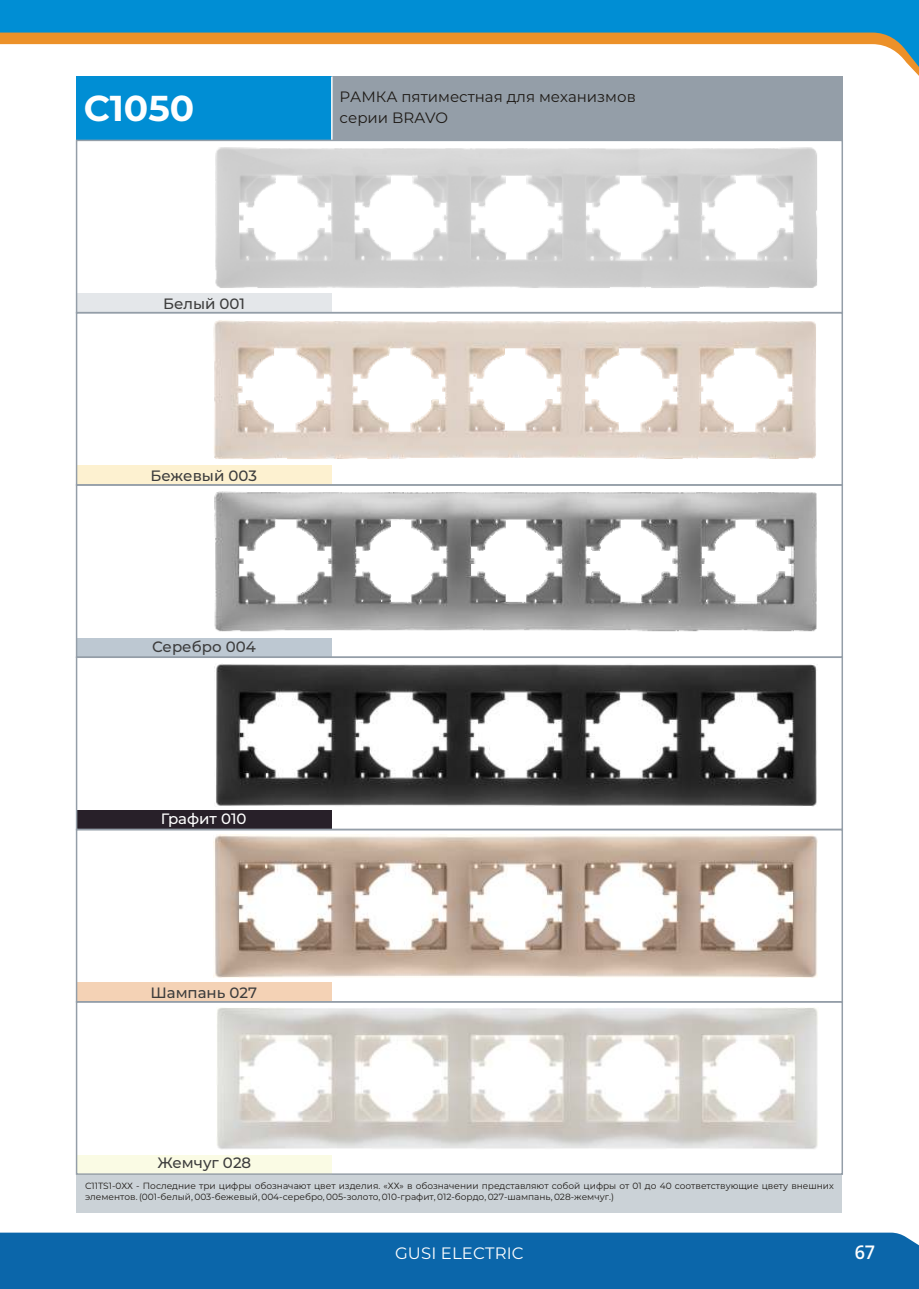
<style>
.page{position:relative;width:919px;height:1289px;background:#fff}
.page>*{position:absolute;margin:0;border:0;box-sizing:border-box;transform-origin:0 0}
.t1{font:700 36px "Montserrat";color:#fefefe}
.t2{font:600 18.9px "Open Sans";color:#fefefe;scale:.95 1}
.t3{font:16.5px "Montserrat";letter-spacing:.01em;color:#fefefe}
.t4{font:500 15px "Montserrat";color:#3d3d3d}
.t5{font:15px/20.7px "Montserrat";color:#1e1a16}
.t6{font:500 15px "Montserrat";color:#fefefe}
.t7{font:9px/11.1px "Montserrat";color:#1e1a16}
</style>
<div class="page">
<svg style="left:0;top:0;width:918px;height:67px"></svg>
<div style="left:0;top:1232px;width:918px;height:56px;background:#0b66aa"></div>
<div style="left:77px;top:1174px;width:765px;height:38px;background:#cbd2d7"></div>
<div style="left:77px;top:77px;width:255px;height:63px;background:#008ed4"></div>
<div style="left:332px;top:77px;width:510px;height:63px;background:#949ea8"></div>
<hr style="left:331px;top:77px;width:1px;height:63px;background:#fefefe">
<div style="left:77px;top:466px;width:255px;height:19px;background:#fdf1d0"></div>
<div style="left:77px;top:638px;width:255px;height:19px;background:#bdc8d2"></div>
<div style="left:77px;top:293px;width:255px;height:20px;background:#e4e7ea"></div>
<div style="left:77px;top:810px;width:255px;height:19px;background:#282029"></div>
<div style="left:77px;top:982px;width:255px;height:19px;background:#f4d2b5"></div>
<div style="left:77px;top:1154px;width:255px;height:20px;background:#fafbe4"></div>
<div style="left:76px;top:1001px;width:767px;height:173px;border:2px solid #949ea8"></div>
<div style="left:76px;top:828px;width:767px;height:174px;border:2px solid #949ea8"></div>
<div style="left:76px;top:656px;width:767px;height:174px;border:2px solid #949ea8"></div>
<div style="left:76px;top:484px;width:767px;height:174px;border:2px solid #949ea8"></div>
<img style="left:200px;top:132px;width:628px;height:156px">
<img style="left:197px;top:311px;width:631px;height:155px">
<img style="left:197px;top:484px;width:638px;height:148px">
<img style="left:214px;top:664px;width:603px;height:142px">
<img style="left:214px;top:834px;width:603px;height:143px">
<img style="left:217px;top:1008px;width:601px;height:141px">
<h1 class="t1" style="left:84px;top:86px;width:112px">С1050</h1>
<h3 class="t5" style="left:339px;top:86px;width:298px">РАМКА пятиместная для механизмов серии BRAVO</h3>
<h3 class="t4" style="left:163px;top:294px;width:83px">Белый 001</h3>
<h3 class="t4" style="left:150px;top:466px;width:108px">Бежевый 003</h3>
<h3 class="t4" style="left:152px;top:637px;width:105px">Серебро 004</h3>
<h3 class="t6" style="left:161px;top:809px;width:87px">Графит 010</h3>
<h3 class="t4" style="left:150px;top:983px;width:108px">Шампань 027</h3>
<h3 class="t4" style="left:157px;top:1153px;width:95px">Жемчуг 028</h3>
<p class="t7" style="left:85px;top:1180px;width:750px">С11TS1-0ХХ - Последние три цифры обозначают цвет изделия. «ХХ» в обозначении представляют собой цифры от 01 до 40 соответствующие цвету внешних элементов. (001-белый, 003-бежевый, 004-серебро, 005-золото, 010-графит, 012-бордо, 027-шампань, 028-жемчуг.)</p>
<h3 class="t3" style="left:395px;top:1243px;width:130px">GUSI ELECTRIC</h3>
<h2 class="t2" style="left:854px;top:1244px;width:23px">67</h2>
</div>
